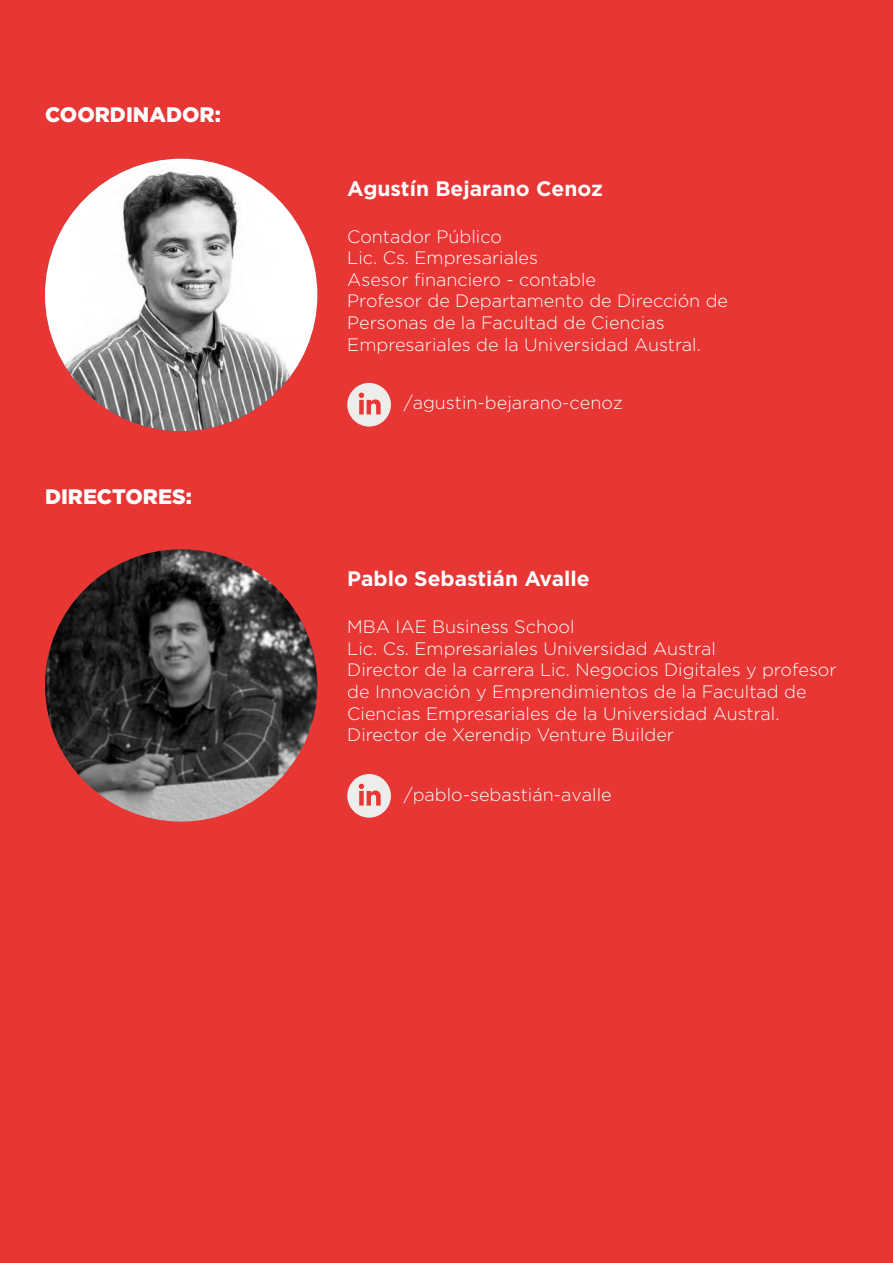
<style>
.page{position:relative;width:893px;height:1263px;background:#e73634}
.page>*{position:absolute;margin:0;border:0;box-sizing:border-box;transform-origin:0 0}
.t1{font:700 21px "Gotham HTF";color:#fdfdfd}
.t2{font:900 21px "Gotham HTF";color:#fdfdfd}
.t3{font:300 18px/21.6px "Gotham HTF";color:#fdfdfd}
</style>
<div class="page">
<svg style="left:347px;top:383px;width:44px;height:44px"></svg>
<svg style="left:45px;top:159px;width:272px;height:272px"></svg>
<svg style="left:347px;top:774px;width:44px;height:44px"></svg>
<img style="left:45px;top:549px;width:272px;height:272px;border-radius:136px">
<p class="t2" style="left:45px;top:102px;width:177px">COORDINADOR:</p>
<p class="t2" style="left:45px;top:484px;width:148px">DIRECTORES:</p>
<p class="t1" style="left:347px;top:176px;width:257px">Agustín Bejarano Cenoz</p>
<p class="t3" style="left:347px;top:225px;width:382px">Contador Público<br>Lic. Cs. Empresariales<br>Asesor financiero - contable<br>Profesor de Departamento de Dirección de<br>Personas de la Facultad de Ciencias<br>Empresariales de la Universidad Austral.</p>
<p class="t3" style="left:404px;top:392px;width:221px">/agustin-bejarano-cenoz</p>
<p class="t1" style="left:347px;top:567px;width:244px">Pablo Sebastián Avalle</p>
<p class="t3" style="left:347px;top:616px;width:491px">MBA IAE Business School<br>Lic. Cs. Empresariales Universidad Austral<br>Director de la carrera Lic. Negocios Digitales y profesor de Innovación y Emprendimientos de la Facultad de Ciencias Empresariales de la Universidad Austral.<br>Director de Xerendip Venture Builder</p>
<p class="t3" style="left:404px;top:784px;width:210px">/pablo-sebastián-avalle</p>
</div>
